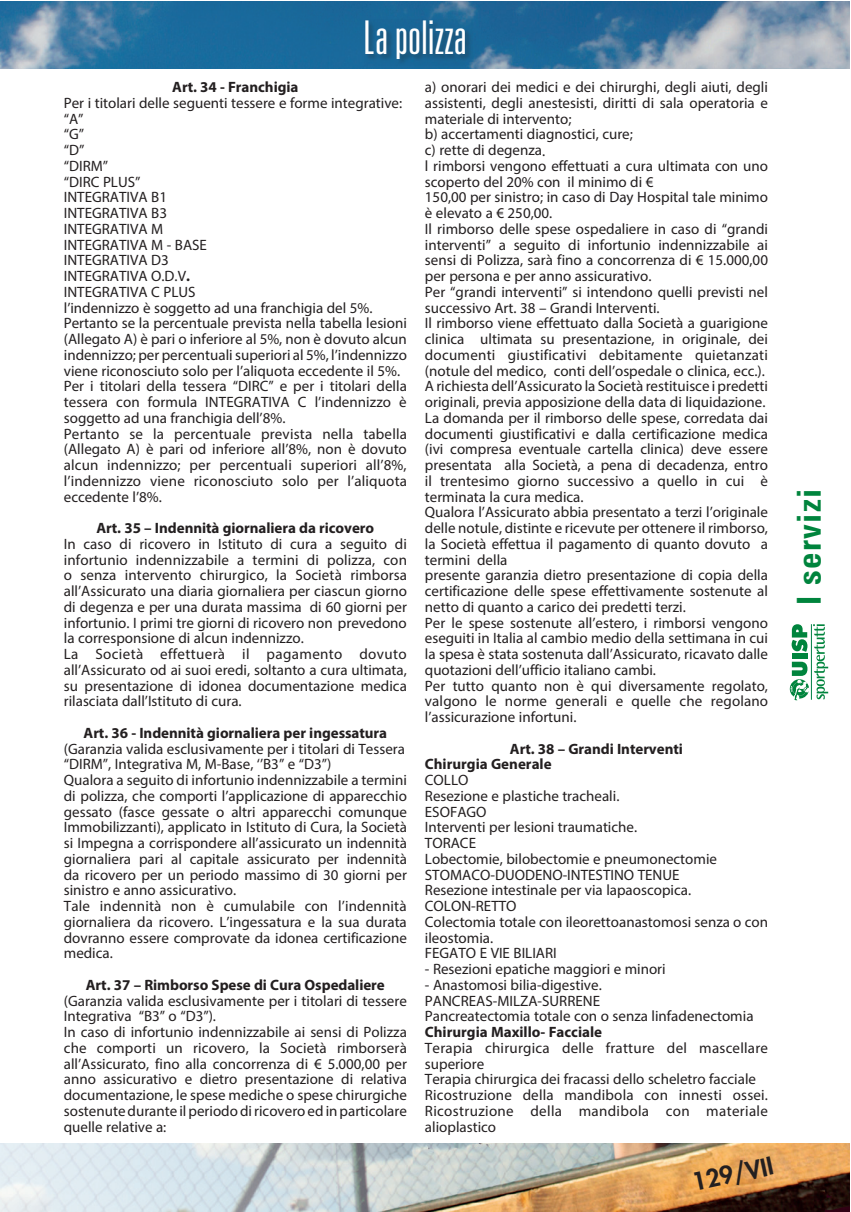
<style>
.page{position:relative;width:851px;height:1212px;background:#fff}
.page>*{position:absolute;margin:0;border:0;box-sizing:border-box;transform-origin:0 0}
.t1{font:300 ultra-condensed 46.5px "Univers LT Std";color:#fff}
.t2{font:700 condensed 33px "Univers LT Std";letter-spacing:.04em;color:#00843d}
.t3{font:800 24px "Futura Std";color:#231f20}
.t4{font:15px/15.8px "Myriad Pro";color:#231f20}
.t5{font:700 15px/15.8px "Myriad Pro";letter-spacing:-.005em;color:#231f20}
.s1{font-weight:700}
</style>
<div class="page">
<img style="left:0;top:1px;width:849px;height:67px">
<img style="left:0;top:1144px;width:849px;height:68px">
<div style="left:364px;top:19px;width:108px;height:47px;background:#231f20;opacity:.4"></div>
<svg style="left:790px;top:624px;width:38px;height:77px"></svg>
<h1 class="t1" style="left:363px;top:14px;width:105px">La polizza</h1>
<p class="t5" style="left:172px;top:79px;width:128px">Art. 34 - Franchigia</p>
<p class="t4" style="left:64px;top:95px;width:345px">Per i titolari delle seguenti tessere e forme integrative: “A”<br>“G”<br>“D”<br>“DIRM”<br>“DIRC PLUS”<br>INTEGRATIVA B1<br>INTEGRATIVA B3<br>INTEGRATIVA M<br>INTEGRATIVA M - BASE<br>INTEGRATIVA D3<br>INTEGRATIVA O.D.V<span class="s1">.<br></span>INTEGRATIVA C PLUS<br>l’indennizzo è soggetto ad una franchigia del 5%.<br>Pertanto se la percentuale prevista nella tabella lesioni (Allegato A) è pari o inferiore al 5%, non è dovuto alcun indennizzo; per percentuali superiori al 5%, l’indennizzo viene riconosciuto solo per l’aliquota eccedente il 5%.<br>Per i titolari della tessera “DIRC” e per i titolari della tessera con formula INTEGRATIVA C l’indennizzo è soggetto ad una franchigia dell’8%.<br>Pertanto se la percentuale prevista nella tabella (Allegato A) è pari od inferiore all’8%, non è dovuto alcun indennizzo; per percentuali superiori all’8%, l’indennizzo viene riconosciuto solo per l’aliquota eccedente l’8%.</p>
<p class="t5" style="left:96px;top:520px;width:279px">Art. 35 – Indennità giornaliera da ricovero</p>
<p class="t4" style="left:64px;top:536px;width:345px">In caso di ricovero in Istituto di cura a seguito di infortunio indennizzabile a termini di polizza, con o senza intervento chirurgico, la Società rimborsa all’Assicurato una diaria giornaliera per ciascun giorno di degenza e per una durata massima di 60 giorni per infortunio. I primi tre giorni di ricovero non prevedono la corresponsione di alcun indennizzo.<br>La Società effettuerà il pagamento dovuto all’Assicurato od ai suoi eredi, soltanto a cura ultimata, su presentazione di idonea documentazione medica rilasciata dall’Istituto di cura.</p>
<p class="t5" style="left:83px;top:724px;width:305px">Art. 36 - Indennità giornaliera per ingessatura</p>
<p class="t4" style="left:64px;top:740px;width:344px">(Garanzia valida esclusivamente per i titolari di Tessera “DIRM”, Integrativa M, M-Base, ‘’B3” e “D3”)<br>Qualora a seguito di infortunio indennizzabile a termini di polizza, che comporti l’applicazione di apparecchio gessato (fasce gessate o altri apparecchi comunque Immobilizzanti), applicato in Istituto di Cura, la Società si Impegna a corrispondere all’assicurato un indennità giornaliera pari al capitale assicurato per indennità da ricovero per un periodo massimo di 30 giorni per sinistro e anno assicurativo.<br>Tale indennità non è cumulabile con l’indennità giornaliera da ricovero. L’ingessatura e la sua durata dovranno essere comprovate da idonea certificazione medica.</p>
<p class="t5" style="left:86px;top:976px;width:300px">Art. 37 – Rimborso Spese di Cura Ospedaliere</p>
<p class="t4" style="left:64px;top:992px;width:344px">(Garanzia valida esclusivamente per i titolari di tessere Integrativa “B3” o “D3”).<br>In caso di infortunio indennizzabile ai sensi di Polizza che comporti un ricovero, la Società rimborserà all’Assicurato, fino alla concorrenza di € 5.000,00 per anno assicurativo e dietro presentazione di relativa documentazione, le spese mediche o spese chirurgiche sostenute durante il periodo di ricovero ed in particolare quelle relative a:</p>
<p class="t4" style="left:425px;top:79px;width:344px">a) onorari dei medici e dei chirurghi, degli aiuti, degli assistenti, degli anestesisti, diritti di sala operatoria e materiale di intervento;<br>b) accertamenti diagnostici, cure;<br>c) rette di degenza.<br>l rimborsi vengono effettuati a cura ultimata con uno scoperto del 20% con il minimo di €<br>150,00 per sinistro; in caso di Day Hospital tale minimo è elevato a € 250,00.<br>Il rimborso delle spese ospedaliere in caso di “grandi interventi” a seguito di infortunio indennizzabile ai sensi di Polizza, sarà fino a concorrenza di € 15.000,00 per persona e per anno assicurativo.<br>Per “grandi interventi” si intendono quelli previsti nel successivo Art. 38 – Grandi Interventi.<br>Il rimborso viene effettuato dalla Società a guarigione clinica ultimata su presentazione, in originale, dei documenti giustificativi debitamente quietanzati (notule del medico, conti dell’ospedale o clinica, ecc.).<br>A richiesta dell’Assicurato la Società restituisce i predetti originali, previa apposizione della data di liquidazione.<br>La domanda per il rimborso delle spese, corredata dai documenti giustificativi e dalla certificazione medica (ivi compresa eventuale cartella clinica) deve essere presentata alla Società, a pena di decadenza, entro il trentesimo giorno successivo a quello in cui è terminata la cura medica.<br>Qualora l’Assicurato abbia presentato a terzi l’originale delle notule, distinte e ricevute per ottenere il rimborso, la Società effettua il pagamento di quanto dovuto a termini della<br>presente garanzia dietro presentazione di copia della certificazione delle spese effettivamente sostenute al netto di quanto a carico dei predetti terzi.<br>Per le spese sostenute all’estero, i rimborsi vengono eseguiti in Italia al cambio medio della settimana in cui la spesa è stata sostenuta dall’Assicurato, ricavato dalle quotazioni dell’ufficio italiano cambi.<br>Per tutto quanto non è qui diversamente regolato, valgono le norme generali e quelle che regolano l’assicurazione infortuni.</p>
<p class="t5" style="left:425px;top:740px;width:259px;text-indent:85px">Art. 38 – Grandi Interventi<br>Chirurgia Generale</p>
<p class="t4" style="left:425px;top:772px;width:344px">COLLO<br>Resezione e plastiche tracheali.<br>ESOFAGO<br>Interventi per lesioni traumatiche.<br>TORACE<br>Lobectomie, bilobectomie e pneumonectomie<br>STOMACO-DUODENO-INTESTINO TENUE<br>Resezione intestinale per via lapaoscopica.<br>COLON-RETTO<br>Colectomia totale con ileorettoanastomosi senza o con ileostomia.<br>FEGATO E VIE BILIARI</p>
<p class="t4" style="left:425px;top:961px;width:242px">- Resezioni epatiche maggiori e minori</p>
<p class="t4" style="left:425px;top:977px;width:330px">- Anastomosi bilia-digestive.<br>PANCREAS-MILZA-SURRENE<br>Pancreatectomia totale con o senza linfadenectomia</p>
<p class="t5" style="left:425px;top:1024px;width:179px">Chirurgia Maxillo- Facciale</p>
<p class="t4" style="left:425px;top:1040px;width:344px">Terapia chirurgica delle fratture del mascellare superiore<br>Terapia chirurgica dei fracassi dello scheletro facciale Ricostruzione della mandibola con innesti ossei.<br>Ricostruzione della mandibola con materiale alioplastico</p>
<h3 class="t3" style="left:689px;top:1167px;width:84px;rotate:-12deg">129/VII</h3>
<h2 class="t2" style="left:788px;top:605px;width:117px;rotate:-90deg">I servizi</h2>
</div>
